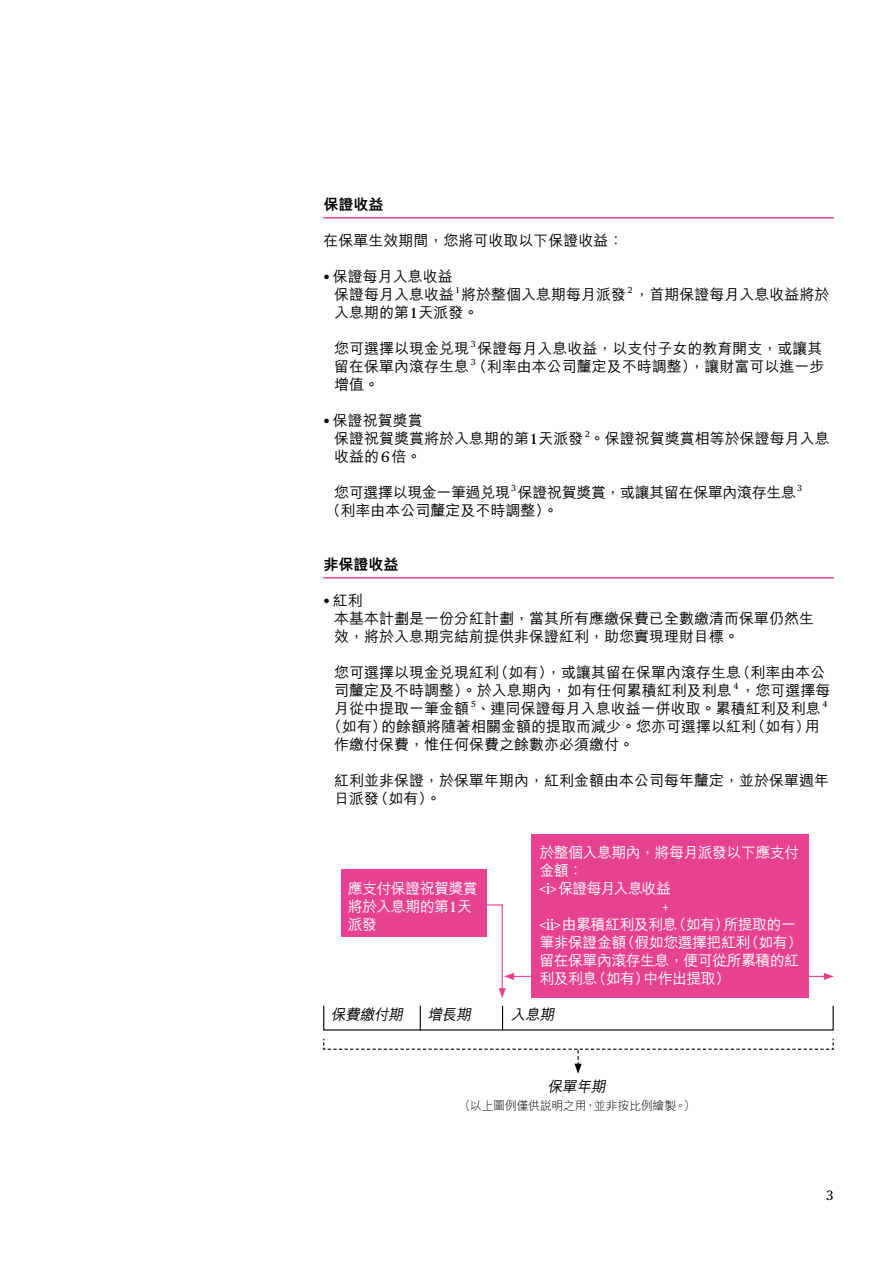
<style>
.page{position:relative;width:893px;height:1263px;background:#fff}
.page>*{position:absolute;margin:0;border:0;box-sizing:border-box;transform-origin:0 0}
.t1{font:500 15px/18px "M Hei HK";color:#000}
.t2{font:500 15px/18px "M Hei HK";letter-spacing:-.04em;color:#fff}
.t3{font:500 15px "M Hei HK";letter-spacing:-.025em;color:#000}
.t4{font:italic 500 15px "M Hei HK";color:#000}
.t5{font:800 15px "M Hei HK";color:#000}
.t6{font:13.5px "Chubb Publico Text";color:#000}
.t7{font:13.5px "Chubb Publico Text";color:#fff}
.t8{font:300 12px "M Hei HK";letter-spacing:-.02em;color:#000}
.t9{font:8.7px "Chubb Publico Text";color:#000}
.s1{font-family:"Chubb Publico Text";font-weight:400}
</style>
<div class="page">
<hr style="left:323px;top:217px;width:511px;height:1px;background:#e6428f">
<hr style="left:323px;top:577px;width:511px;height:1px;background:#e6428f">
<div style="left:531px;top:834px;width:277px;height:164px;background:#e6428f"></div>
<svg style="left:420px;top:1006px;width:1px;height:24px"></svg>
<svg style="left:502px;top:1006px;width:1px;height:23px"></svg>
<svg style="left:474px;top:904px;width:57px;height:94px"></svg>
<svg style="left:808px;top:973px;width:26px;height:7px"></svg>
<svg style="left:323px;top:1038px;width:511px;height:36px"></svg>
<div style="left:341px;top:868px;width:146px;height:68px;background:#e6428f"></div>
<p class="t5" style="left:323px;top:197px;width:61px">保證收益</p>
<p class="t1" style="left:323px;top:230px;width:301px">在保單生效期間，您將可收取以下保證收益：</p>
<p class="t1" style="left:323px;top:266px;width:132px;text-align:right"><span class="s1">•</span> 保證每月入息收益保證每月入息收益</p>
<p class="t9" style="left:456px;top:283px;width:5px">1</p>
<p class="t1" style="left:461px;top:284px;width:166px">將於整個入息期每月派發</p>
<p class="t9" style="left:628px;top:283px;width:6px">2</p>
<p class="t1" style="left:634px;top:284px;width:196px">，首期保證每月入息收益將於</p>
<p class="t1" style="left:334px;top:302px;width:146px">入息期的第<span class="s1">1</span>天派發。</p>
<p class="t1" style="left:334px;top:338px;width:137px">您可選擇以現金兌現</p>
<p class="t9" style="left:471px;top:337px;width:6px">3</p>
<p class="t1" style="left:334px;top:338px;width:492px;text-align:right">保證每月入息收益，以支付子女的教育開支，或讓其<br>留在保單內滾存生息（利率由本公司釐定及不時調整），讓財富可以進一步</p>
<p class="t9" style="left:471px;top:355px;width:6px">3</p>
<p class="t1" style="left:334px;top:374px;width:46px">增值。</p>
<p class="t1" style="left:334px;top:410px;width:497px;text-indent:-11px"><span class="s1">•</span> 保證祝賀獎賞<br>保證祝賀獎賞將於入息期的第<span class="s1">1</span>天派發。保證祝賀獎賞相等於保證每月入息</p>
<p class="t9" style="left:585px;top:427px;width:6px">2</p>
<p class="t1" style="left:334px;top:446px;width:89px">收益的<span class="s1">6</span>倍。</p>
<p class="t3" style="left:334px;top:482px;width:177px">您可選擇以現金一筆過兌現</p>
<p class="t9" style="left:512px;top:481px;width:6px">3</p>
<p class="t3" style="left:518px;top:482px;width:280px">保證祝賀獎賞，或讓其留在保單內滾存生息</p>
<p class="t9" style="left:798px;top:481px;width:6px">3</p>
<p class="t1" style="left:325px;top:500px;width:234px">（利率由本公司釐定及不時調整）。</p>
<p class="t5" style="left:323px;top:557px;width:76px">非保證收益</p>
<p class="t1" style="left:334px;top:590px;width:481px;text-indent:-11px"><span class="s1">•</span> 紅利<br>本基本計劃是一份分紅計劃，當其所有應繳保費已全數繳清而保單仍然生效，將於入息期完結前提供非保證紅利，助您實現理財目標。</p>
<p class="t1" style="left:334px;top:662px;width:493px">您可選擇以現金兌現紅利（如有），或讓其留在保單內滾存生息（利率由本公司釐定及不時調整）。於入息期內，如有任何累積紅利及利息</p>
<p class="t9" style="left:734px;top:679px;width:6px">4</p>
<p class="t1" style="left:334px;top:680px;width:498px;text-indent:406px">，您可選擇每月從中提取一筆金額、連同保證每月入息收益一併收取。累積紅利及利息</p>
<p class="t9" style="left:471px;top:697px;width:6px">5</p>
<p class="t9" style="left:823px;top:697px;width:6px">4</p>
<p class="t1" style="left:334px;top:716px;width:487px;text-indent:-8px">（如有）的餘額將隨著相關金額的提取而減少。您亦可選擇以紅利（如有）用作繳付保費，惟任何保費之餘數亦必須繳付。</p>
<p class="t1" style="left:334px;top:770px;width:497px">紅利並非保證，於保單年期內，紅利金額由本公司每年釐定，並於保單週年日派發（如有）。</p>
<p class="t2" style="left:348px;top:878px;width:132px">應支付保證祝賀獎賞將於入息期的第<span class="s1">1</span>天派發</p>
<p class="t2" style="left:539px;top:842px;width:261px">於整個入息期內，將每月派發以下應支付金額：<br><span class="s1">&lt;i&gt;</span>保證每月入息收益</p>
<p class="t7" style="left:663px;top:897px;width:8px">+</p>
<p class="t2" style="left:539px;top:914px;width:264px"><span class="s1">&lt;ii&gt;</span>由累積紅利及利息（如有）所提取的一筆非保證金額（假如您選擇把紅利（如有）留在保單內滾存生息，便可從所累積的紅利及利息（如有）中作出提取）</p>
<p class="t4" style="left:331px;top:1004px;width:77px">保費繳付期</p>
<p class="t4" style="left:427px;top:1004px;width:49px">增長期</p>
<p class="t4" style="left:511px;top:1004px;width:49px">入息期</p>
<p class="t4" style="left:547px;top:1076px;width:63px">保單年期</p>
<p class="t8" style="left:459px;top:1099px;width:238px">（以上圖例僅供說明之用，並非按比例繪製。）</p>
<p class="t6" style="left:826px;top:1185px;width:9px">3</p>
</div>
